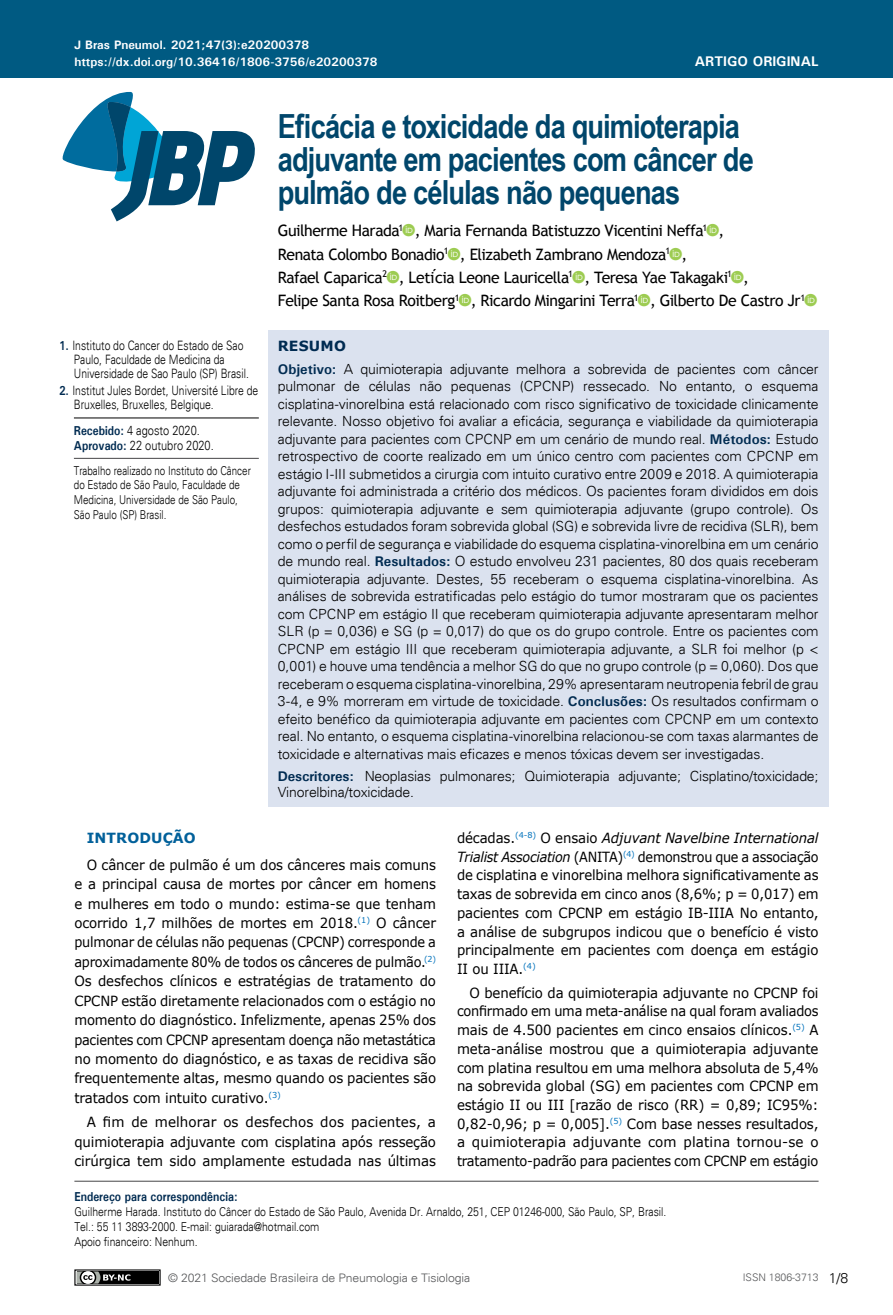
<style>
.page{position:relative;width:893px;height:1315px;background:#fff}
.page>*{position:absolute;margin:0;border:0;box-sizing:border-box;transform-origin:0 0}
.t1{font:700 33.25px/33.2px "Arial Narrow";letter-spacing:-.025em;color:#00466b}
.t2{font:21px "ID font Regular";color:#9dcc52}
.t3{font:15.75px "Trebuchet MS";letter-spacing:-.03em;color:#000}
.t4{font:15.75px "Arial";color:#000}
.t5{font:300 14px/17.5px "Univers";letter-spacing:-.01em;color:#000;text-align:justify}
.t6{font:14px/18.7px "Verdana";letter-spacing:-.01em;color:#000;text-align:justify;scale:.95 1}
.t7{font:14px/19.4px "Verdana";letter-spacing:-.01em;color:#000;text-align:justify;scale:.96 1}
.t8{font:700 14px "Univers";color:#fff}
.t9{font:700 14px "Verdana";letter-spacing:.01em;color:#01609a}
.t10{font:700 14px "Verdana";letter-spacing:.015em;color:#002b51}
.t11{font:300 12.95px/14px "Univers";color:#000;scale:.8 1}
.t12{font:300 12.95px/14.9px "Univers";color:#000;scale:.85 1}
.t13{font:700 12.95px "Univers";color:#002b51;scale:.85 1}
.t14{font:300 12.25px/14.7px "Univers";color:#000;scale:.85 1}
.t15{font:300 12.25px/14.7px "Univers";color:#000;scale:.8 1}
.t16{font:700 12.25px "Univers";color:#fff}
.t17{font:300 11.72px "Univers";letter-spacing:-.01em;color:#58595b;scale:1.04 1}
.t18{font:300 10.5px "Univers";color:#58595b}
.t19{font:9.1px "Trebuchet MS";color:#000}
.s1{font-family:"ID font Regular";font-size:21px;color:#9dcc52}
.s2{font-family:"Trebuchet MS";font-size:15.75px;color:#000}
.s3{font-weight:700;color:#002b51}
.s4{font-style:italic}
</style>
<div class="page">
<div style="left:0;top:0;width:893px;height:78px;background:#005a82"></div>
<svg style="left:62px;top:91px;width:193px;height:130px"></svg>
<div style="left:75px;top:1270px;width:85px;height:15px;background:#000"></div>
<div style="left:74px;top:1269px;width:87px;height:16px;border:1px solid #000"></div>
<svg style="left:74px;top:1269px;width:56px;height:17px"></svg>
<div style="left:268px;top:331px;width:560px;height:476px;background:#dbe2ef"></div>
<hr style="left:74px;top:1180px;width:745px;height:1px;background:#464547">
<hr style="left:74px;top:417px;width:185px;height:1px;background:#000">
<hr style="left:74px;top:458px;width:185px;height:1px;background:#464547">
<p class="t16" style="left:74px;top:37px;width:236px">J Bras Pneumol. 2021;47(3):e20200378</p>
<p class="t16" style="left:74px;top:54px;width:305px">https://dx.doi.org/10.36416/1806-3756/e20200378</p>
<p class="t8" style="left:695px;top:52px;width:125px">ARTIGO ORIGINAL</p>
<h1 class="t1" style="left:278px;top:108px;width:478px">Eficácia e toxicidade da quimioterapia adjuvante em pacientes com câncer de pulmão de células não pequenas</h1>
<p class="t3" style="left:278px;top:222px;width:431px">Guilherme Harada<sup>1</sup><span class="s1">a</span>, Maria Fernanda Batistuzzo Vicentini Neffa<sup>1</sup></p>
<h2 class="t2" style="left:707px;top:220px;width:19px">a<span class="s2">,</span></h2>
<p class="t3" style="left:278px;top:245px;width:394px">Renata Colombo Bonadio<sup>1</sup><span class="s1">a</span>, Elizabeth Zambrano Mendoza<sup>1</sup></p>
<h2 class="t2" style="left:669px;top:243px;width:19px">a<span class="s2">,</span></h2>
<p class="t3" style="left:278px;top:268px;width:456px">Rafael Caparica<sup>2</sup><span class="s1">a</span>, Leticia Leone Lauricella <span class="s1">a</span>, Teresa Yae Takagaki<sup>1</sup></p>
<p class="t4" style="left:436px;top:267px;width:4px">́</p>
<p class="t19" style="left:568px;top:269px;width:6px">1</p>
<h2 class="t2" style="left:731px;top:266px;width:19px">a<span class="s2">,</span></h2>
<p class="t3" style="left:278px;top:291px;width:529px">Felipe Santa Rosa Roitberg<sup>1</sup><span class="s1">a</span>, Ricardo Mingarini Terra<sup>1</sup><span class="s1">a</span>, Gilberto De Castro Jr<sup>1</sup></p>
<h2 class="t2" style="left:804px;top:289px;width:14px">a</h2>
<p class="t11" style="left:74px;top:338px;width:220px;text-indent:-15px"><span class="s3">1.</span> Instituto do Cancer do Estado de Sao<br>Paulo, Faculdade de Medicina da<br>Universidade de Sao Paulo (SP) Brasil.</p>
<p class="t11" style="left:74px;top:383px;width:232px;text-indent:-15px"><span class="s3">2.</span> Institut Jules Bordet, Université Libre de<br>Bruxelles, Bruxelles, Belgique.</p>
<p class="t12" style="left:74px;top:423px;width:166px"><span class="s3">Recebido:</span> 4 agosto 2020.<br><span class="s3">Aprovado:</span> 22 outubro 2020.</p>
<p class="t15" style="left:74px;top:463px;width:223px">Trabalho realizado no Instituto do Câncer do Estado de São Paulo, Faculdade de Medicina, Universidade de São Paulo, São Paulo (SP) Brasil.</p>
<p class="t10" style="left:278px;top:336px;width:70px">RESUMO</p>
<p class="t5" style="left:278px;top:360px;width:542px"><span class="s3">Objetivo:</span> A quimioterapia adjuvante melhora a sobrevida de pacientes com câncer pulmonar de células não pequenas (CPCNP) ressecado. No entanto, o esquema cisplatina-vinorelbina está relacionado com risco significativo de toxicidade clinicamente relevante. Nosso objetivo foi avaliar a eficácia, segurança e viabilidade da quimioterapia adjuvante para pacientes com CPCNP em um cenário de mundo real. <span class="s3">Métodos:</span> Estudo retrospectivo de coorte realizado em um único centro com pacientes com CPCNP em estágio I-III submetidos a cirurgia com intuito curativo entre 2009 e 2018. A quimioterapia adjuvante foi administrada a critério dos médicos. Os pacientes foram divididos em dois grupos: quimioterapia adjuvante e sem quimioterapia adjuvante (grupo controle). Os desfechos estudados foram sobrevida global (SG) e sobrevida livre de recidiva (SLR), bem como o perfil de segurança e viabilidade do esquema cisplatina-vinorelbina em um cenário de mundo real. <span class="s3">Resultados:</span> O estudo envolveu 231 pacientes, 80 dos quais receberam quimioterapia adjuvante. Destes, 55 receberam o esquema cisplatina-vinorelbina. As análises de sobrevida estratificadas pelo estágio do tumor mostraram que os pacientes com CPCNP em estágio II que receberam quimioterapia adjuvante apresentaram melhor SLR (p = 0,036) e SG (p = 0,017) do que os do grupo controle. Entre os pacientes com CPCNP em estágio III que receberam quimioterapia adjuvante, a SLR foi melhor (p &lt; 0,001) e houve uma tendência a melhor SG do que no grupo controle (p = 0,060). Dos que receberam o esquema cisplatina-vinorelbina, 29% apresentaram neutropenia febril de grau 3-4, e 9% morreram em virtude de toxicidade. <span class="s3">Conclusões:</span> Os resultados confirmam o efeito benéfico da quimioterapia adjuvante em pacientes com CPCNP em um contexto real. No entanto, o esquema cisplatina-vinorelbina relacionou-se com taxas alarmantes de toxicidade e alternativas mais eficazes e menos tóxicas devem ser investigadas.</p>
<p class="t5" style="left:278px;top:767px;width:542px;line-height:16.8px"><span class="s3">Descritores:</span> Neoplasias pulmonares; Quimioterapia adjuvante; Cisplatino/toxicidade;<br>Vinorelbina/toxicidade.</p>
<p class="t9" style="left:87px;top:828px;width:111px">INTRODUÇÃO</p>
<p class="t6" style="left:74px;top:855px;width:382px;line-height:19.4px;text-indent:12px">O câncer de pulmão é um dos cânceres mais comuns e a principal causa de mortes por câncer em homens e mulheres em todo o mundo: estima-se que tenham ocorrido 1,7 milhões de mortes em 2018.<sup>(1)</sup> O câncer pulmonar de células não pequenas (CPCNP) corresponde a aproximadamente 80% de todos os cânceres de pulmão.<sup>(2)<br></sup>Os desfechos clínicos e estratégias de tratamento do CPCNP estão diretamente relacionados com o estágio no momento do diagnóstico. Infelizmente, apenas 25% dos pacientes com CPCNP apresentam doença não metastática no momento do diagnóstico, e as taxas de recidiva são frequentemente altas, mesmo quando os pacientes são tratados com intuito curativo.<sup>(3)</sup></p>
<p class="t7" style="left:74px;top:1112px;width:378px;text-indent:12px">A fim de melhorar os desfechos dos pacientes, a quimioterapia adjuvante com cisplatina após resseção cirúrgica tem sido amplamente estudada nas últimas</p>
<p class="t6" style="left:457px;top:828px;width:382px">décadas.<sup>(4-8)</sup> O ensaio <span class="s4">Adjuvant Navelbine International Trialist Association</span> (ANITA)<sup>(4)</sup> demonstrou que a associação de cisplatina e vinorelbina melhora significativamente as taxas de sobrevida em cinco anos (8,6%; p = 0,017) em pacientes com CPCNP em estágio IB-IIIA No entanto, a análise de subgrupos indicou que o benefício é visto principalmente em pacientes com doença em estágio II ou IIIA.<sup>(4)</sup></p>
<p class="t6" style="left:457px;top:983px;width:382px;text-indent:12px">O benefício da quimioterapia adjuvante no CPCNP foi confirmado em uma meta-análise na qual foram avaliados mais de 4.500 pacientes em cinco ensaios clínicos.<sup>(5)</sup> A meta-análise mostrou que a quimioterapia adjuvante com platina resultou em uma melhora absoluta de 5,4% na sobrevida global (SG) em pacientes com CPCNP em estágio II ou III [razão de risco (RR) = 0,89; IC95%:<br>0,82-0,96; p = 0,005].<sup>(5)</sup> Com base nesses resultados, a quimioterapia adjuvante com platina tornou-se o tratamento-padrão para pacientes com CPCNP em estágio</p>
<p class="t13" style="left:74px;top:1189px;width:194px">Endereço para correspondência:</p>
<p class="t14" style="left:74px;top:1204px;width:698px">Guilherme Harada. Instituto do Câncer do Estado de São Paulo, Avenida Dr. Arnaldo, 251, CEP 01246-000, São Paulo, SP, Brasil.<br>Tel.: 55 11 3893-2000. E-mail: guiarada@hotmail.com<br>Apoio financeiro: Nenhum.</p>
<p class="t17" style="left:168px;top:1270px;width:292px">© 2021 Sociedade Brasileira de Pneumologia e Tisiologia</p>
<p class="t18" style="left:743px;top:1271px;width:77px">ISSN 1806-3713</p>
<p class="t5" style="left:829px;top:1269px;width:21px">1/8</p>
</div>
